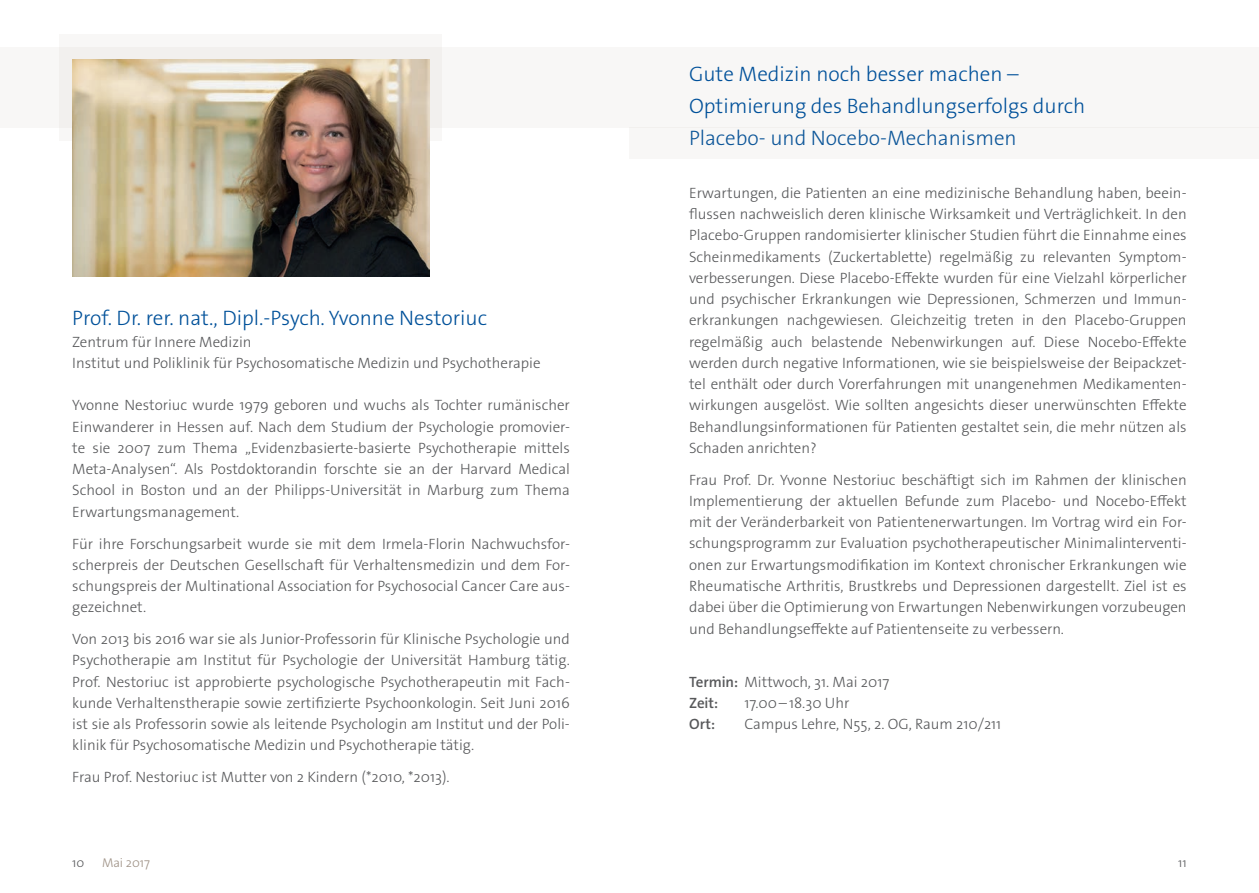
<style>
.page{position:relative;width:1259px;height:893px;background:#fff}
.page>*{position:absolute;margin:0;border:0;box-sizing:border-box;transform-origin:0 0}
.t1{font:300 21px/32px "The Sans Os F";color:#01519a}
.t2{font:300 15px/21.3px "The Sans Os F";color:#57585a;text-align:justify}
.t3{font:600 15px "The Sans Os F";color:#57585a}
.t4{font:300 12.75px "The Sans Os F";letter-spacing:-.005em;color:#9d9084}
.t5{font:300 12.75px "The Sans Os F";color:#57585a}
.s1{font-weight:600}
</style>
<div class="page">
<div style="left:0;top:47px;width:1259px;height:81px;background:#f8f7f6"></div>
<div style="left:60px;top:34px;width:382px;height:106px;background:#f2f0ee"></div>
<img style="left:72px;top:60px;width:357px;height:216px">
<div style="left:629px;top:128px;width:630px;height:31px;background:#f8f7f6"></div>
<h1 class="t1" style="left:72px;top:302px;width:416px">Prof. Dr. rer. nat., Dipl.-Psych. Yvonne Nestoriuc</h1>
<p class="t2" style="left:72px;top:331px;width:470px">Zentrum für Innere Medizin<br>Institut und Poliklinik für Psychosomatische Medizin und Psychotherapie</p>
<p class="t2" style="left:72px;top:395px;width:499px">Yvonne Nestoriuc wurde 1979 geboren und wuchs als Tochter rumänischer Einwanderer in Hessen auf. Nach dem Studium der Psychologie promovier&shy;te sie 2007 zum Thema „Evidenzbasierte-basierte Psychotherapie mittels Meta-Analysen“. Als Postdoktorandin forschte sie an der Harvard Medical School in Boston und an der Philipps-Universität in Marburg zum Thema Erwartungsmanagement.</p>
<p class="t2" style="left:72px;top:533px;width:499px">Für ihre Forschungsarbeit wurde sie mit dem Irmela-Florin Nachwuchsfor&shy;scherpreis der Deutschen Gesellschaft für Verhaltensmedizin und dem For&shy;schungspreis der Multinational Association for Psychosocial Cancer Care aus&shy;gezeichnet.</p>
<p class="t2" style="left:72px;top:629px;width:499px">Von 2013 bis 2016 war sie als Junior-Professorin für Klinische Psychologie und Psychotherapie am Institut für Psychologie der Universität Hamburg tätig.<br>Prof. Nestoriuc ist approbierte psychologische Psychotherapeutin mit Fach&shy;kunde Verhaltenstherapie sowie zertifizierte Psychoonkologin. Seit Juni 2016 ist sie als Professorin sowie als leitende Psychologin am Institut und der Poli&shy;klinik für Psychosomatische Medizin und Psychotherapie tätig.</p>
<p class="t2" style="left:72px;top:767px;width:379px">Frau Prof. Nestoriuc ist Mutter von 2 Kindern (*2010, *2013).</p>
<h1 class="t1" style="left:689px;top:58px;width:398px">Gute Medizin noch besser machen –<br>Optimierung des Behandlungserfolgs durch<br>Placebo- und Nocebo-Mechanismen</h1>
<p class="t2" style="left:689px;top:182px;width:499px">Erwartungen, die Patienten an eine medizinische Behandlung haben, beein&shy;flussen nachweislich deren klinische Wirksamkeit und Verträglichkeit. In den Placebo-Gruppen randomisierter klinischer Studien führt die Einnahme eines Scheinmedikaments (Zuckertablette) regelmäßig zu relevanten Symptom&shy;verbesserungen. Diese Placebo-Effekte wurden für eine Vielzahl körperlicher und psychischer Erkrankungen wie Depressionen, Schmerzen und Immun&shy;erkrankungen nachgewiesen. Gleichzeitig treten in den Placebo-Gruppen regelmäßig auch belastende Nebenwirkungen auf. Diese Nocebo-Effekte werden durch negative Informationen, wie sie beispielsweise der Beipackzet&shy;tel enthält oder durch Vorerfahrungen mit unangenehmen Medikamenten&shy;wirkungen ausgelöst. Wie sollten angesichts dieser unerwünschten Effekte Behandlungsinformationen für Patienten gestaltet sein, die mehr nützen als Schaden anrichten?</p>
<p class="t2" style="left:689px;top:469px;width:499px">Frau Prof. Dr. Yvonne Nestoriuc beschäftigt sich im Rahmen der klinischen Implementierung der aktuellen Befunde zum Placebo- und Nocebo-Effekt mit der Veränderbarkeit von Patientenerwartungen. Im Vortrag wird ein For&shy;schungsprogramm zur Evaluation psychotherapeutischer Minimalinterventi&shy;onen zur Erwartungsmodifikation im Kontext chronischer Erkrankungen wie Rheumatische Arthritis, Brustkrebs und Depressionen dargestellt. Ziel ist es dabei über die Optimierung von Erwartungen Nebenwirkungen vorzubeugen und Behandlungseffekte auf Patientenseite zu verbessern.</p>
<p class="t2" style="left:689px;top:671px;width:202px"><span class="s1">Termin:</span> Mittwoch, 31. Mai 2017<br><span class="s1">Zeit:</span></p>
<p class="t2" style="left:744px;top:692px;width:106px">17.00–18.30 Uhr</p>
<p class="t3" style="left:689px;top:714px;width:28px">Ort:</p>
<p class="t2" style="left:744px;top:714px;width:258px">Campus Lehre, N55, 2. OG, Raum 210/211</p>
<p class="t5" style="left:72px;top:855px;width:14px">10</p>
<p class="t4" style="left:102px;top:855px;width:49px">Mai 2017</p>
<p class="t5" style="left:1178px;top:855px;width:10px">11</p>
</div>
